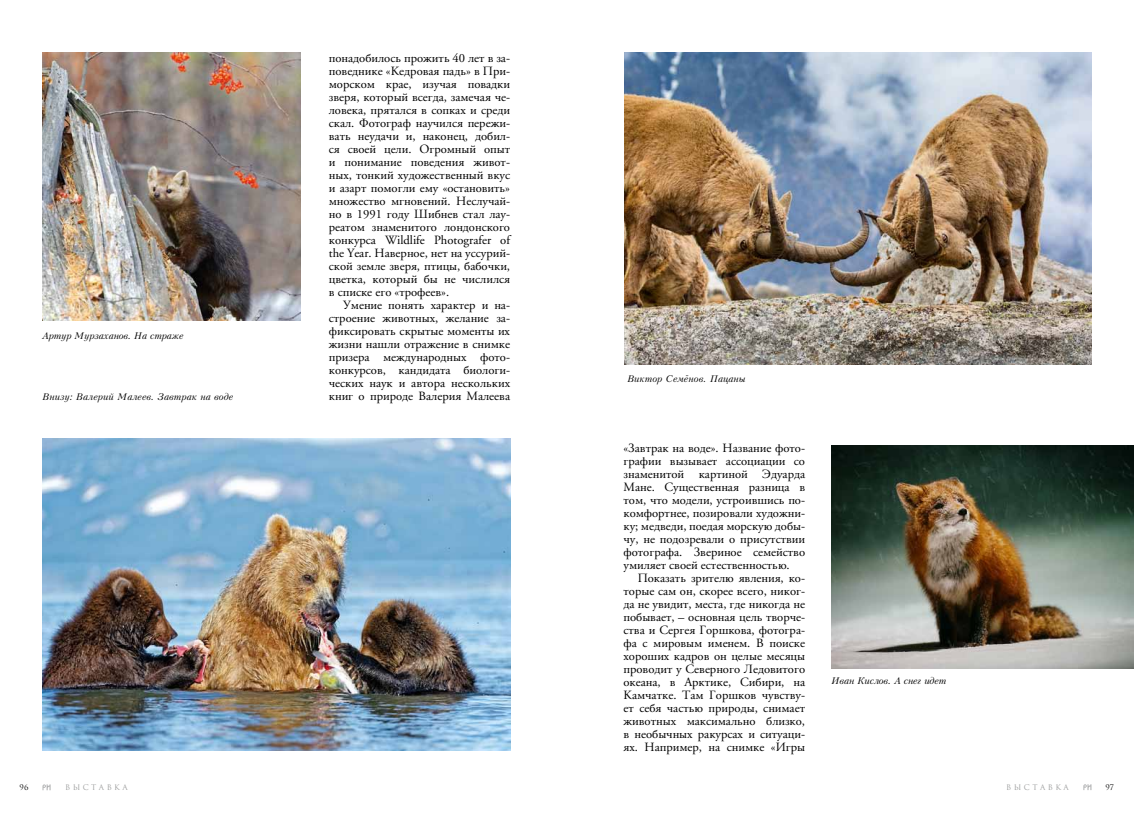
<style>
.page{position:relative;width:1134px;height:823px;background:#fff}
.page>*{position:absolute;margin:0;border:0;box-sizing:border-box;transform-origin:0 0}
.t1{font:12.6px/13px "APC Garamond";color:#000;text-align:justify}
.t2{font:italic 9px "Kudryashev";color:#000}
.t3{font:italic 9px "Kudryashev";letter-spacing:-.02em;color:#000}
.t4{font:7.5px "Romul";letter-spacing:.33em;color:#9c9d9d}
.t5{font:7.5px "Romul";color:#000}
</style>
<div class="page">
<svg style="left:43px;top:784px;width:8px;height:5px"></svg>
<svg style="left:1083px;top:784px;width:8px;height:5px"></svg>
<img style="left:624px;top:52px;width:467px;height:312px">
<img style="left:42px;top:438px;width:468px;height:312px">
<img style="left:43px;top:52px;width:257px;height:269px">
<img style="left:831px;top:445px;width:303px;height:223px">
<p class="t3" style="left:43px;top:330px;width:143px">Артур Мурзаханов. На страже</p>
<p class="t2" style="left:43px;top:391px;width:192px">Внизу: Валерий Малеев. Завтрак на воде</p>
<p class="t1" style="left:329px;top:51px;width:183px">понадобилось прожить 40 лет в за&shy;поведнике «Кедровая падь» в При&shy;морском крае, изучая повадки зверя, который всегда, замечая че&shy;ловека, прятался в сопках и среди скал. Фотограф научился пережи&shy;вать неудачи и, наконец, добил&shy;ся своей цели. Огромный опыт и понимание поведения живот&shy;ных, тонкий художественный вкус и азарт помогли ему «остановить» множество мгновений. Неслучай&shy;но в 1991 году Шибнев стал лау&shy;реатом знаменитого лондонского конкурса Wildlife Photografer of the Year. Наверное, нет на уссурий&shy;ской земле зверя, птицы, бабочки, цветка, который бы не числился в списке его «трофеев».</p>
<p class="t1" style="left:329px;top:298px;width:183px;text-indent:14px">Умение понять характер и на&shy;строение животных, желание за&shy;фиксировать скрытые моменты их жизни нашли отражение в снимке призера международных фото&shy;конкурсов, кандидата биологи&shy;ческих наук и автора нескольких книг о природе Валерия Малеева</p>
<p class="t2" style="left:627px;top:373px;width:120px">Виктор Семёнов. Пацаны</p>
<p class="t1" style="left:623px;top:441px;width:183px">«Завтрак на воде». Название фото&shy;графии вызывает ассоциации со знаменитой картиной Эдуарда Мане. Существенная разница в том, что модели, устроившись по&shy;комфортнее, позировали художни&shy;ку; медведи, поедая морскую добы&shy;чу, не подозревали о присутствии фотографа. Звериное семейство умиляет своей естественностью.</p>
<p class="t1" style="left:623px;top:571px;width:183px;text-indent:14px">Показать зрителю явления, ко&shy;торые сам он, скорее всего, никог&shy;да не увидит, места, где никогда не побывает, – основная цель творче&shy;ства и Сергея Горшкова, фотогра&shy;фа с мировым именем. В поиске хороших кадров он целые месяцы проводит у Северного Ледовитого океана, в Арктике, Сибири, на Камчатке. Там Горшков чувству&shy;ет себя частью природы, снимает животных максимально близко, в необычных ракурсах и ситуаци&shy;ях. Например, на снимке «Игры</p>
<p class="t3" style="left:831px;top:675px;width:116px">Иван Кислов. А снег идет</p>
<p class="t5" style="left:20px;top:782px;width:10px">96</p>
<p class="t4" style="left:65px;top:782px;width:64px">выставка</p>
<p class="t4" style="left:1006px;top:782px;width:64px">выставка</p>
<p class="t5" style="left:1105px;top:782px;width:10px">97</p>
</div>
